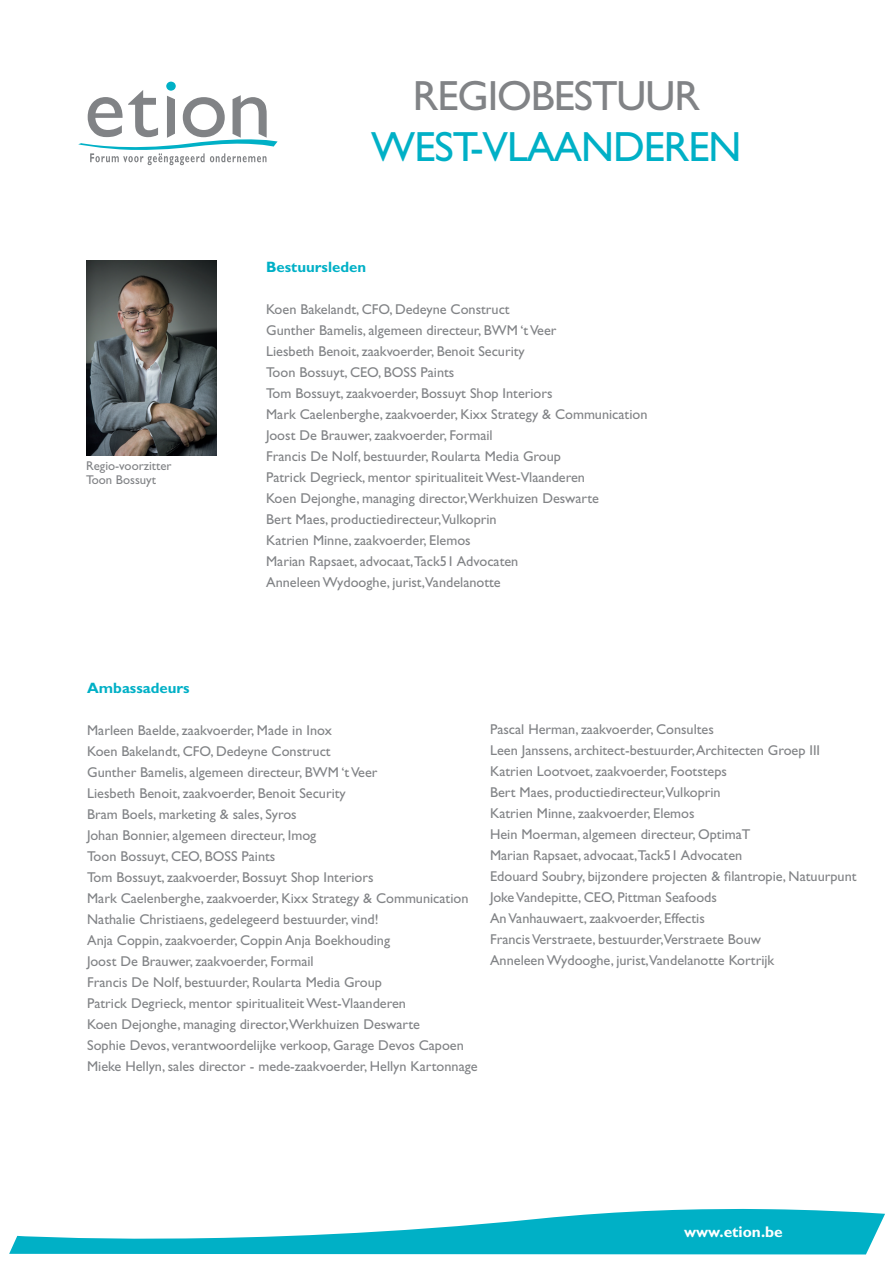
<style>
.page{position:relative;width:893px;height:1263px;background:#fff}
.page>*{position:absolute;margin:0;border:0;box-sizing:border-box;transform-origin:0 0}
.t1{font:42.3px "Gill Sans Std";letter-spacing:-.025em;color:#00b0c6}
.t2{font:42.3px "Gill Sans Std";letter-spacing:-.025em;color:#818386}
.t3{font:700 15.45px "Gill Sans Std";color:#fff}
.t4{font:700 15px "Gill Sans Std";color:#00b0c6}
.t5{font:14.25px/21px "Gill Sans Std";color:#818386}
.t6{font:12.75px/14.1px "Gill Sans Std";color:#818386}
</style>
<div class="page">
<svg style="left:78px;top:82px;width:200px;height:83px"></svg>
<img style="left:86px;top:260px;width:130px;height:195px">
<svg style="left:9px;top:1209px;width:876px;height:45px"></svg>
<p class="t6" style="left:86px;top:458px;width:87px">Regio-voorzitter<br>Toon Bossuyt</p>
<h1 class="t2" style="left:413px;top:72px;width:289px">REGIOBESTUUR</h1>
<h1 class="t1" style="left:371px;top:123px;width:372px">WEST-VLAANDEREN</h1>
<p class="t4" style="left:266px;top:258px;width:101px">Bestuursleden</p>
<p class="t5" style="left:266px;top:298px;width:383px">Koen Bakelandt, CFO, Dedeyne Construct<br>Gunther Bamelis, algemeen directeur, BWM ‘t Veer<br>Liesbeth Benoit, zaakvoerder, Benoit Security<br>Toon Bossuyt, CEO, BOSS Paints<br>Tom Bossuyt, zaakvoerder, Bossuyt Shop Interiors<br>Mark Caelenberghe, zaakvoerder, Kixx Strategy &amp; Communication Joost De Brauwer, zaakvoerder, Formail<br>Francis De Nolf, bestuurder, Roularta Media Group<br>Patrick Degrieck, mentor spiritualiteit West-Vlaanderen<br>Koen Dejonghe, managing director,Werkhuizen Deswarte<br>Bert Maes, productiedirecteur,Vulkoprin<br>Katrien Minne, zaakvoerder, Elemos<br>Marian Rapsaet, advocaat,Tack51 Advocaten<br>Anneleen Wydooghe, jurist,Vandelanotte</p>
<p class="t4" style="left:87px;top:679px;width:104px">Ambassadeurs</p>
<p class="t5" style="left:87px;top:719px;width:392px">Marleen Baelde, zaakvoerder, Made in Inox<br>Koen Bakelandt, CFO, Dedeyne Construct<br>Gunther Bamelis, algemeen directeur, BWM ‘t Veer<br>Liesbeth Benoit, zaakvoerder, Benoit Security<br>Bram Boels, marketing &amp; sales, Syros<br>Johan Bonnier, algemeen directeur, Imog<br>Toon Bossuyt, CEO, BOSS Paints<br>Tom Bossuyt, zaakvoerder, Bossuyt Shop Interiors<br>Mark Caelenberghe, zaakvoerder, Kixx Strategy &amp; Communication Nathalie Christiaens, gedelegeerd bestuurder, vind!<br>Anja Coppin, zaakvoerder, Coppin Anja Boekhouding<br>Joost De Brauwer, zaakvoerder, Formail<br>Francis De Nolf, bestuurder, Roularta Media Group<br>Patrick Degrieck, mentor spiritualiteit West-Vlaanderen<br>Koen Dejonghe, managing director,Werkhuizen Deswarte<br>Sophie Devos, verantwoordelijke verkoop, Garage Devos Capoen Mieke Hellyn, sales director - mede-zaakvoerder, Hellyn Kartonnage</p>
<p class="t5" style="left:490px;top:718px;width:368px">Pascal Herman, zaakvoerder, Consultes<br>Leen Janssens, architect-bestuurder, Architecten Groep III Katrien Lootvoet, zaakvoerder, Footsteps<br>Bert Maes, productiedirecteur,Vulkoprin<br>Katrien Minne, zaakvoerder, Elemos<br>Hein Moerman, algemeen directeur, OptimaT<br>Marian Rapsaet, advocaat,Tack51 Advocaten<br>Edouard Soubry, bijzondere projecten &amp; filantropie, Natuurpunt Joke Vandepitte, CEO, Pittman Seafoods<br>An Vanhauwaert, zaakvoerder, Effectis<br>Francis Verstraete, bestuurder,Verstraete Bouw<br>Anneleen Wydooghe, jurist,Vandelanotte Kortrijk</p>
<p class="t3" style="left:684px;top:1222px;width:100px">www.etion.be</p>
</div>
